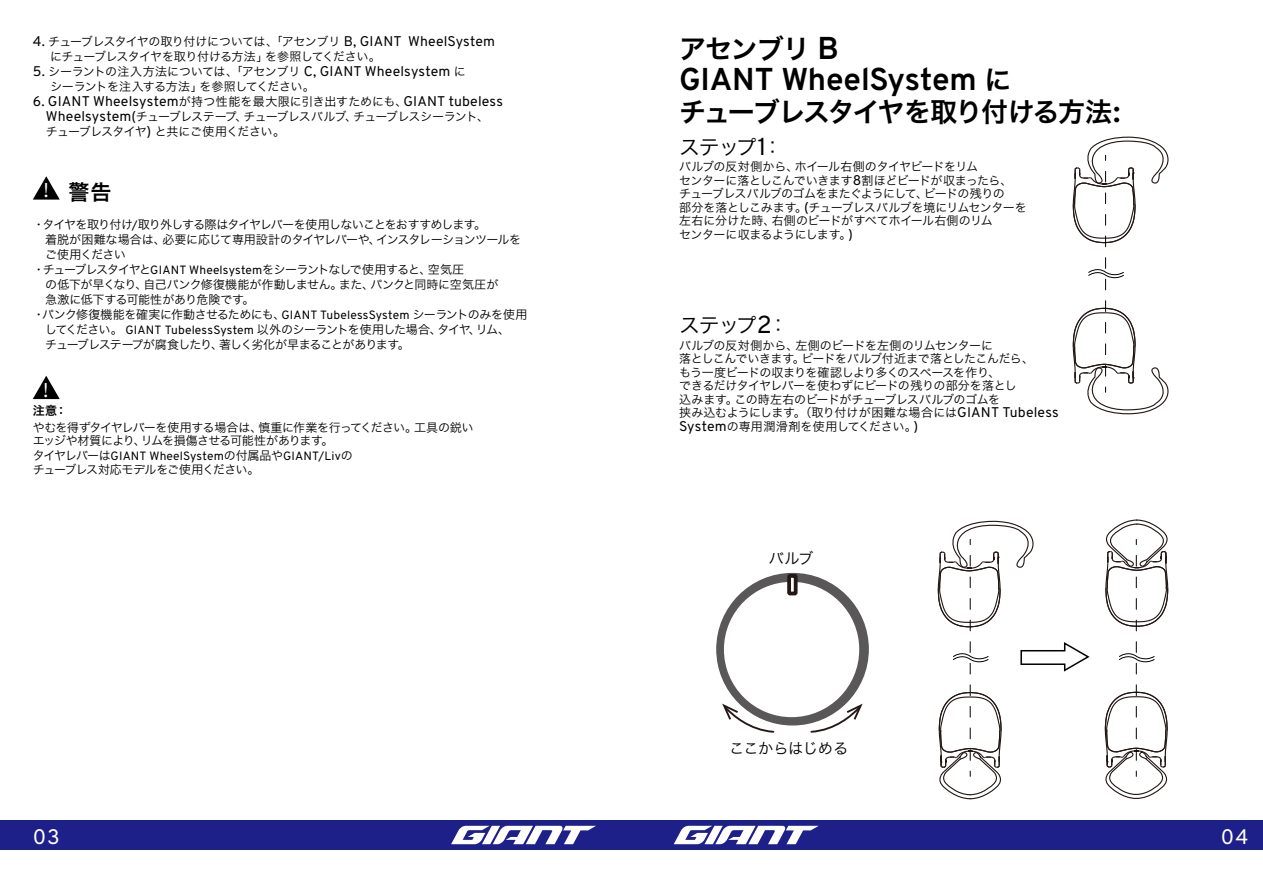
<style>
.page{position:relative;width:1263px;height:893px;background:#fff}
.page>*{position:absolute;margin:0;border:0;box-sizing:border-box;transform-origin:0 0}
.t1{font:700 31.65px "Overpass";letter-spacing:-.005em;color:#000}
.t2{font:27px "Hira Kaku Std W6";letter-spacing:-.055em;color:#000}
.t3{font:21px "Hira Kaku Std W3";letter-spacing:-.065em;color:#000}
.t4{font:21px "Overpass";color:#fff}
.t5{font:21px "Hira Kaku Std W6";color:#000}
.t6{font:19.65px "Overpass";color:#fff}
.t7{font:15.15px "Hira Kaku Std W3";letter-spacing:-.02em;color:#000}
.t8{font:14.1px "Overpass";letter-spacing:.01em;color:#000}
.t9{font:12px/13.5px "Hira Kaku Std W3";letter-spacing:-.04em;color:#000}
.t10{font:12px/15px "Hira Kaku Std W3";letter-spacing:-.065em;color:#000}
.t11{font:12px "Hira Kaku Std W3";letter-spacing:-.08em;color:#000}
.t12{font:12px "Overpass";letter-spacing:.015em;color:#000}
.t13{font:12px "Hira Kaku Std W3";letter-spacing:-.015em;color:#000}
.t14{font:12px "Hira Kaku Std W3";letter-spacing:-.07em;color:#000}
.t15{font:12px "Hira Kaku Std W6";color:#000}
.s1{font-family:"Overpass";font-size:14.1px}
.s2{font-family:"Hira Kaku Std W3";font-size:12px}
.s3{font-family:"Overpass";font-size:19.65px;color:#fff}
.s4{font-family:"Overpass"}
.s5{font-family:"Hira Kaku Std W3"}
.s6{font-family:"Overpass";font-weight:700;font-size:31.65px}
.s7{font-family:"Hira Kaku Std W6";font-weight:400;font-size:27px}
.s8{font-family:"Overpass";font-size:24.6px}
</style>
<div class="page">
<div style="left:0;top:820px;width:1263px;height:30px;background:#1d2088"></div>
<svg style="left:674px;top:826px;width:144px;height:18px"></svg>
<svg style="left:451px;top:826px;width:145px;height:18px"></svg>
<svg style="left:33px;top:176px;width:27px;height:24px"></svg>
<svg style="left:33px;top:376px;width:27px;height:23px"></svg>
<svg style="left:716px;top:572px;width:153px;height:161px"></svg>
<svg style="left:1104px;top:519px;width:65px;height:280px"></svg>
<svg style="left:937px;top:520px;width:153px;height:280px"></svg>
<svg style="left:1072px;top:136px;width:97px;height:279px"></svg>
<p class="t9" style="left:50px;top:33px;width:447px;line-height:15px;text-indent:-17px"><span class="s1">4.</span> チューブレスタイヤの取り付けについては、「アセンブリ <span class="s1">B, GIANT WheelSystem</span>にチューブレスタイヤを取り付ける方法」を参照してください。</p>
<p class="t9" style="left:50px;top:63px;width:417px;line-height:15px;text-indent:-17px"><span class="s1">5.</span> シーラントの注入方法については、「アセンブリ <span class="s1">C, GIANT Wheelsystem</span> にシーラントを注入する方法」を参照してください。</p>
<p class="t8" style="left:33px;top:91px;width:472px">6. GIANT Wheelsystem<span class="s2">が持つ性能を最大限に引き出すためにも、</span>GIANT tubeless</p>
<p class="t10" style="left:46px;top:108px;width:445px"><span class="s1">Wheelsystem(</span>チューブレステープ、チューブレスバルブ、チューブレスシーラント、チューブレスタイヤ<span class="s1">)</span> と共にご使用ください。</p>
<h3 class="t5" style="left:43px;top:176px;width:70px"><span class="s3">!</span> 警告</h3>
<p class="t10" style="left:33px;top:217px;width:455px">・タイヤを取り付け<span class="s4">/</span>取り外しする際はタイヤレバーを使用しないことをおすすめします。</p>
<p class="t9" style="left:45px;top:233px;width:477px">着脱が困難な場合は、必要に応じて専用設計のタイヤレバーや、インスタレーションツールを</p>
<p class="t14" style="left:45px;top:246px;width:82px">ご使用ください</p>
<p class="t11" style="left:33px;top:261px;width:433px">・チューブレスタイヤと<span class="s4">GIANT Wheelsystem</span>をシーラントなしで使用すると、空気圧</p>
<p class="t9" style="left:45px;top:278px;width:455px">の低下が早くなり、自己パンク修復機能が作動しません。また、パンクと同時に空気圧が</p>
<p class="t13" style="left:45px;top:291px;width:211px">急激に低下する可能性があり危険です。</p>
<p class="t9" style="left:33px;top:308px;width:496px">・パンク修復機能を確実に作動させるためにも、<span class="s4">GIANT TubelessSystem</span> シーラントのみを使用</p>
<p class="t10" style="left:45px;top:322px;width:466px">してください。 <span class="s4">GIANT TubelessSystem</span> 以外のシーラントを使用した場合、タイヤ、リム、</p>
<p class="t10" style="left:45px;top:337px;width:366px">チューブレステープが腐食したり、著しく劣化が早まることがあります。</p>
<h3 class="t6" style="left:43px;top:376px;width:7px">!</h3>
<p class="t15" style="left:33px;top:401px;width:36px">注意：</p>
<p class="t9" style="left:33px;top:420px;width:442px">やむを得ずタイヤレバーを使用する場合は、慎重に作業を行ってください。工具の鋭いエッジや材質により、リムを損傷させる可能性があります。</p>
<p class="t12" style="left:33px;top:447px;width:322px"><span class="s5">タイヤレバーは</span>GIANT WheelSystem<span class="s5">の付属品や</span>GIANT/Liv<span class="s5">の</span></p>
<p class="t10" style="left:33px;top:461px;width:228px">チューブレス対応モデルをご使用ください。</p>
<h2 class="t2" style="left:679px;top:28px;width:161px">アセンブリ <span class="s6">B</span></h2>
<h1 class="t1" style="left:679px;top:57px;width:334px">GIANT WheelSystem <span class="s7">に</span></h1>
<h2 class="t2" style="left:679px;top:91px;width:443px">チューブレスタイヤを取り付ける方法<span class="s6">:</span></h2>
<h3 class="t3" style="left:679px;top:131px;width:106px">ステップ<span class="s8">1</span>：</h3>
<p class="t9" style="left:679px;top:160px;width:349px">バルブの反対側から、ホイール右側のタイヤビードをリム<br>センターに落としこんでいきます<span class="s1">8</span>割ほどビードが収まったら、チューブレスバルブのゴムをまたぐようにして、ビードの残りの<br>部分を落としこみます。<span class="s1">(</span>チューブレスバルブを境にリムセンターを左右に分けた時、右側のビードがすべてホイール右側のリム<br>センターに収まるようにします。<span class="s1">)</span></p>
<h3 class="t3" style="left:679px;top:309px;width:111px">ステップ<span class="s8">2</span>：</h3>
<p class="t9" style="left:679px;top:338px;width:381px">バルブの反対側から、左側のビードを左側のリムセンターに<br>落としこんでいきます。ビードをバルブ付近まで落としたこんだら、<br>もう一度ビードの収まりを確認しより多くのスペースを作り、<br>できるだけタイヤレバーを使わずにビードの残りの部分を落とし<br>込みます。この時左右のビードがチューブレスバルブのゴムを<br>挟み込むようにします。（取り付けが困難な場合には<span class="s1">GIANT Tubeless System</span>の専用潤滑剤を使用してください。<span class="s1">)</span></p>
<p class="t7" style="left:769px;top:547px;width:46px">バルブ</p>
<p class="t7" style="left:729px;top:737px;width:120px">ここからはじめる</p>
<h3 class="t4" style="left:33px;top:821px;width:29px">03</h3>
<h3 class="t4" style="left:1221px;top:821px;width:29px">04</h3>
</div>
